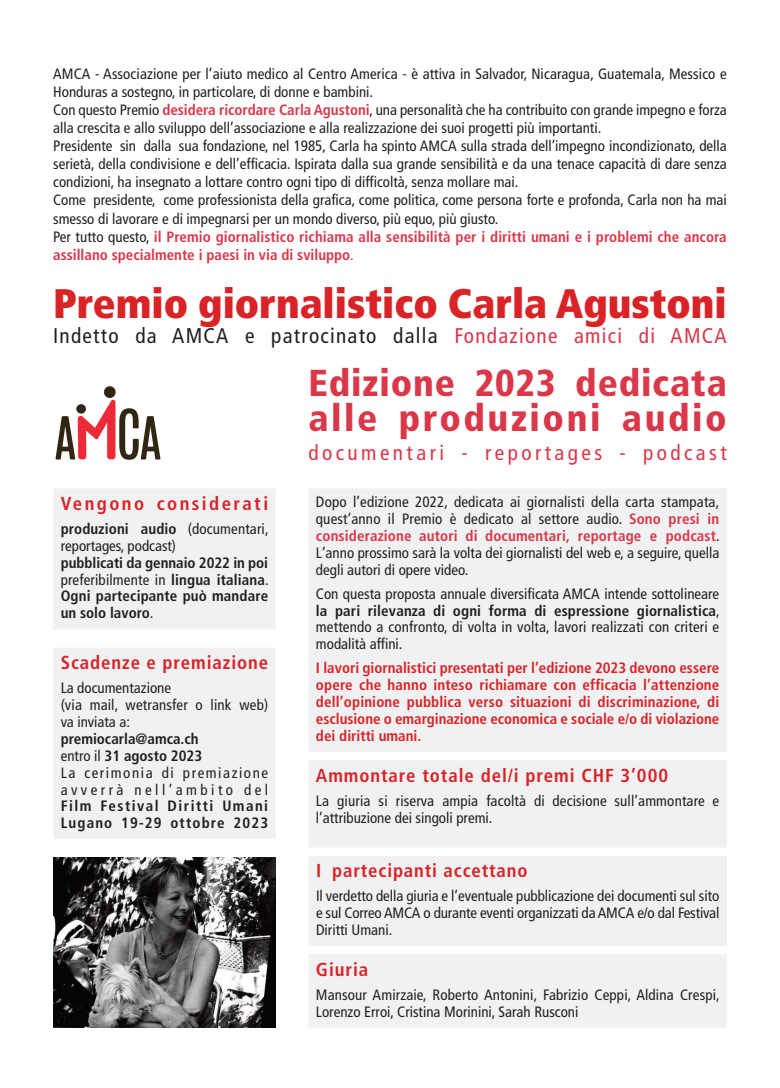
<style>
.page{position:relative;width:780px;height:1088px;background:#fff}
.page>*{position:absolute;margin:0;border:0;box-sizing:border-box;transform-origin:0 0}
.t1{font:900 condensed 41.25px "Frutiger";color:#d92326}
.t2{font:900 condensed 37.5px/35px "Frutiger";letter-spacing:.025em;color:#da3749}
.t3{font:condensed 21.25px "Frutiger";letter-spacing:.06em;color:#231f20}
.t4{font:condensed 21.25px "Frutiger";letter-spacing:.165em;color:#da3749}
.t5{font:700 condensed 18.75px "Frutiger";letter-spacing:.05em;color:#d92326}
.t6{font:700 condensed 18.75px "Frutiger";letter-spacing:.13em;color:#d92326}
.t7{font:condensed 15px/16.9px "Frutiger";color:#231f20}
.t8{font:700 condensed 15px/16.9px "Frutiger";color:#d92326;text-align:justify}
.t9{font:700 condensed 15px/16.9px "Frutiger";letter-spacing:.01em;color:#231f20;text-align:justify}
.t10{font:condensed 15px/16.9px "Frutiger";letter-spacing:.105em;color:#231f20}
.t11{font:700 condensed 15px/16.9px "Frutiger";letter-spacing:.095em;color:#231f20}
.s1{font-weight:700;color:#da3749}
.s2{color:#da3749}
.s3{font-weight:700}
.s4{font-weight:400}
</style>
<div class="page">
<img style="left:55px;top:386px;width:106px;height:74px">
<div style="left:53px;top:489px;width:223px;height:140px;background:#f0f1f2"></div>
<div style="left:53px;top:648px;width:223px;height:191px;background:#f0f1f2"></div>
<div style="left:309px;top:760px;width:417px;height:87px;background:#f0f1f2"></div>
<div style="left:309px;top:856px;width:417px;height:90px;background:#f0f1f2"></div>
<div style="left:309px;top:489px;width:417px;height:263px;background:#f0f1f2"></div>
<div style="left:309px;top:954px;width:417px;height:74px;background:#f0f1f2"></div>
<img style="left:53px;top:857px;width:223px;height:171px">
<p class="t7" style="left:53px;top:66px;width:675px;line-height:18.1px">AMCA - Associazione per l’aiuto medico al Centro America - è attiva in Salvador, Nicaragua, Guatemala, Messico e Honduras a sostegno, in particolare, di donne e bambini.<br>Con questo Premio <span class="s1">desidera ricordare Carla Agustoni</span>, una personalità che ha contribuito con grande impegno e forza alla crescita e allo sviluppo dell’associazione e alla realizzazione dei suoi progetti più importanti.<br>Presidente sin dalla sua fondazione, nel 1985, Carla ha spinto AMCA sulla strada dell’impegno incondizionato, della serietà, della condivisione e dell’efficacia. Ispirata dalla sua grande sensibilità e da una tenace capacità di dare senza condizioni, ha insegnato a lottare contro ogni tipo di difficoltà, senza mollare mai.<br>Come presidente, come professionista della grafica, come politica, come persona forte e profonda, Carla non ha mai smesso di lavorare e di impegnarsi per un mondo diverso, più equo, più giusto.<br>Per tutto questo, <span class="s1">il Premio giornalistico richiama alla sensibilità per i diritti umani e i problemi che ancora assillano specialmente i paesi in via di sviluppo</span><span class="s2">.</span></p>
<h1 class="t1" style="left:53px;top:287px;width:675px">Premio giornalistico Carla Agustoni</h1>
<h3 class="t3" style="left:53px;top:327px;width:675px">Indetto da AMCA e patrocinato dalla <span class="s2">Fondazione amici di AMCA</span></h3>
<p class="t6" style="left:61px;top:496px;width:209px">Vengono considerati</p>
<p class="t7" style="left:61px;top:521px;width:209px"><span class="s3">produzioni audio</span> (documentari, reportages, podcast)</p>
<p class="t9" style="left:61px;top:555px;width:209px">pubblicati da gennaio 2022 in poi <span class="s4">preferibilmente in</span> lingua italiana<span class="s4">.<br></span>Ogni partecipante può mandare un solo lavoro<span class="s4">.</span></p>
<p class="t5" style="left:61px;top:655px;width:209px">Scadenze e premiazione</p>
<p class="t7" style="left:61px;top:681px;width:209px">La documentazione<br>(via mail, wetransfer o link web) va inviata a:</p>
<p class="t10" style="left:61px;top:731px;width:209px"><span class="s3">premiocarla@amca.ch<br></span>entro il <span class="s3">31 agosto 2023<br></span>La cerimonia di premiazione avverrà nell’ambito del</p>
<p class="t11" style="left:61px;top:799px;width:209px">Film Festival Diritti Umani<br>Lugano 19-29 ottobre 2023</p>
<h2 class="t2" style="left:308px;top:368px;width:420px">Edizione 2023 dedicata alle produzioni audio</h2>
<h3 class="t4" style="left:308px;top:444px;width:420px">documentari - reportages - podcast</h3>
<p class="t7" style="left:316px;top:495px;width:405px;text-align:justify">Dopo l’edizione 2022, dedicata ai giornalisti della carta stampata, quest’anno il Premio è dedicato al settore audio. <span class="s1">Sono presi in considerazione autori di documentari, reportage e podcast</span>.<br>L’anno prossimo sarà la volta dei giornalisti del web e, a seguire, quella degli autori di opere video.</p>
<p class="t7" style="left:316px;top:586px;width:405px;text-align:justify">Con questa proposta annuale diversificata AMCA intende sottolineare <span class="s3">la pari rilevanza di ogni forma di espressione giornalistica</span>, mettendo a confronto, di volta in volta, lavori realizzati con criteri e modalità affini.</p>
<p class="t8" style="left:316px;top:661px;width:405px">I lavori giornalistici presentati per l’edizione 2023 devono essere opere che hanno inteso richiamare con efficacia l’attenzione dell’opinione pubblica verso situazioni di discriminazione, di esclusione o emarginazione economica e sociale e/o di violazione dei diritti umani.</p>
<p class="t5" style="left:316px;top:768px;width:353px">Ammontare totale del/i premi CHF 3’000</p>
<p class="t7" style="left:316px;top:793px;width:405px">La giuria si riserva ampia facoltà di decisione sull’ammontare e l’attribuzione dei singoli premi.</p>
<p class="t5" style="left:316px;top:863px;width:213px">I partecipanti accettano</p>
<p class="t7" style="left:316px;top:889px;width:405px;text-align:justify">Il verdetto della giuria e l’eventuale pubblicazione dei documenti sul sito e sul CorreoAMCA o durante eventi organizzati daAMCA e/o dal Festival Diritti Umani.</p>
<p class="t5" style="left:316px;top:961px;width:54px">Giuria</p>
<p class="t7" style="left:316px;top:987px;width:405px">Mansour Amirzaie, Roberto Antonini, Fabrizio Ceppi, Aldina Crespi,<br>Lorenzo Erroi, Cristina Morinini, Sarah Rusconi</p>
</div>
